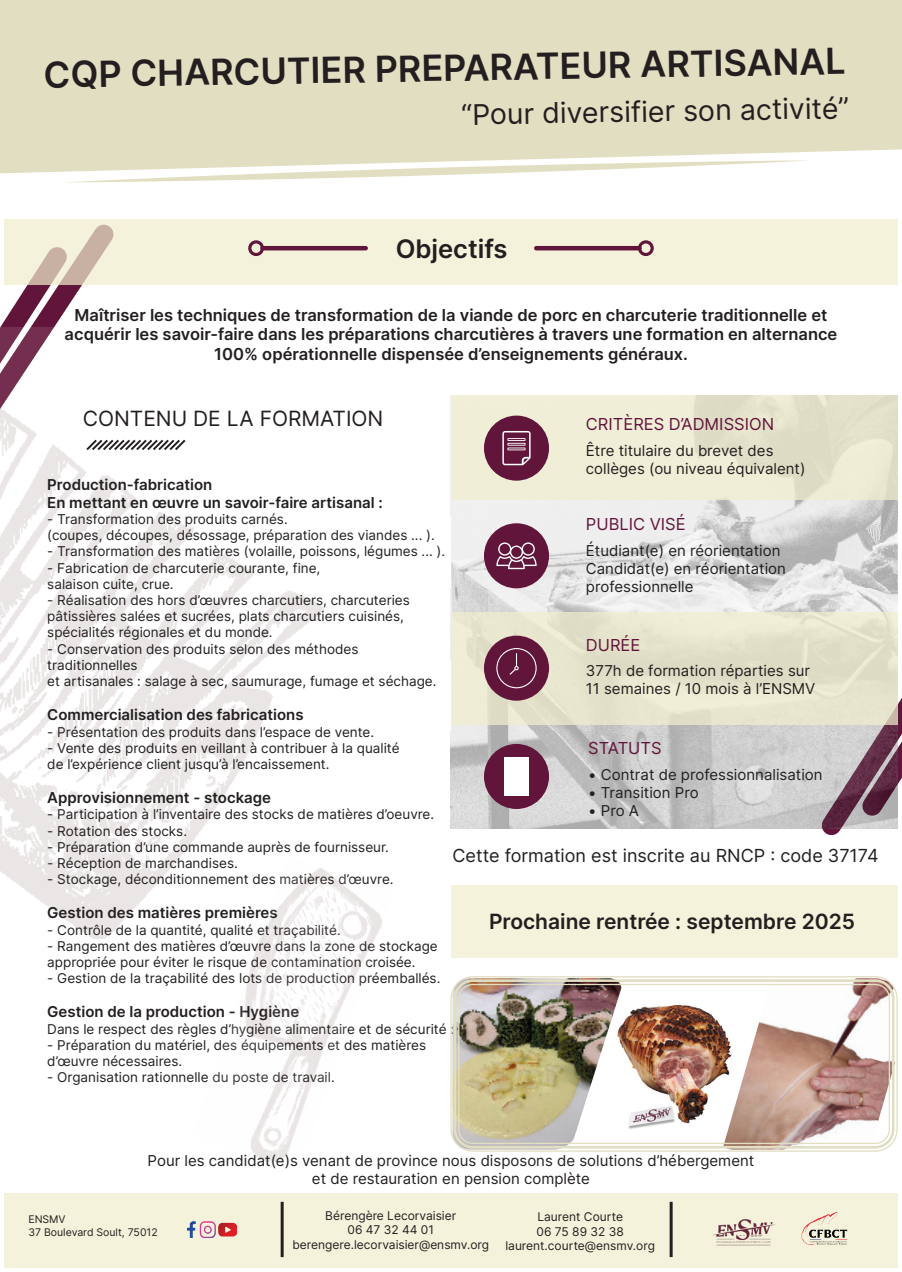
<style>
.page{position:relative;width:902px;height:1272px;background:#fff}
.page>*{position:absolute;margin:0;border:0;box-sizing:border-box;transform-origin:0 0}
.t1{font:600 36px "Inter";color:#231f20}
.t2{font:28.5px "Inter";color:#231f20}
.t3{font:600 25.5px "Inter";color:#231f20}
.t4{font:600 21px "Inter";color:#231f20}
.t5{font:21px "Inter";color:#231f20}
.t6{font:18px "Inter";color:#231f20}
.t7{font:600 16.5px/19.8px "Inter";color:#231f20;text-align:center}
.t8{font:16.5px "Inter";color:#62153b}
.t9{font:15px "Inter";color:#231f20}
.texte_courant{font:600 15px/18px "Inter";color:#231f20}
.texte_courant-2{font:13.5px/16.2px "Inter";color:#231f20}
.t10{font:12px "Inter";color:#231f20}
.t11{font:10.5px "Inter";color:#231f20}
</style>
<div class="page">
<div style="left:0;top:0;width:901px;height:173px;background:#e2dec1"></div>
<svg style="left:62px;top:160px;width:748px;height:22px"></svg>
<img style="left:0;top:520px;width:324px;height:418px">
<div style="left:4px;top:219px;width:893px;height:65px;background:#f4f2db"></div>
<hr style="left:262px;top:246px;width:104px;height:4px;background:#62153b">
<div style="left:248px;top:240px;width:16px;height:16px;border:3px solid #62153b;border-radius:50%"></div>
<hr style="left:536px;top:246px;width:103px;height:4px;background:#62153b">
<div style="left:638px;top:240px;width:15px;height:16px;border:3px solid #62153b;border-radius:50%"></div>
<svg style="left:0;top:224px;width:187px;height:296px"></svg>
<div style="left:451px;top:885px;width:446px;height:72px;background:#f4f2db"></div>
<img style="left:253px;top:856px;width:129px;height:111px">
<img style="left:245px;top:955px;width:115px;height:99px">
<img style="left:250px;top:1054px;width:72px;height:109px">
<svg style="left:804px;top:542px;width:97px;height:294px"></svg>
<img style="left:451px;top:500px;width:446px;height:328px">
<div style="left:451px;top:395px;width:446px;height:105px;background:linear-gradient(to right,#f3f0d9,#e4e2ca)"></div>
<div style="left:451px;top:611px;width:446px;height:113px;background:#e6e4cd"></div>
<div style="left:484px;top:415px;width:65px;height:65px;background:#62153b;border-radius:50%"></div>
<svg style="left:502px;top:431px;width:28px;height:34px"></svg>
<div style="left:484px;top:523px;width:65px;height:65px;background:#62153b;border-radius:50%"></div>
<svg style="left:496px;top:542px;width:40px;height:27px"></svg>
<div style="left:484px;top:635px;width:65px;height:65px;background:#62153b;border-radius:50%"></div>
<svg style="left:496px;top:648px;width:40px;height:40px"></svg>
<div style="left:484px;top:744px;width:65px;height:65px;background:#62153b;border-radius:50%"></div>
<img style="left:504px;top:757px;width:24px;height:38px">
<svg style="left:504px;top:795px;width:24px;height:1px"></svg>
<img style="left:452px;top:978px;width:118px;height:171px">
<img style="left:570px;top:978px;width:153px;height:171px">
<img style="left:723px;top:978px;width:172px;height:171px">
<div style="left:450px;top:976px;width:447px;height:175px;border:1px solid #e2dec1;border-radius:22px"></div>
<div style="left:453px;top:979px;width:441px;height:169px;border:3px solid #e2dec1;border-radius:18px"></div>
<div style="left:458px;top:983px;width:431px;height:160px;border:1px solid #e2dec1;border-radius:14px"></div>
<div style="left:4px;top:1192px;width:893px;height:75px;background:#f4f2db"></div>
<img style="left:801px;top:1212px;width:47px;height:33px">
<img style="left:712px;top:1219px;width:64px;height:27px">
<img style="left:187px;top:1221px;width:50px;height:16px">
<hr style="left:280px;top:1201px;width:3px;height:55px;background:#231f20">
<hr style="left:669px;top:1201px;width:3px;height:55px;background:#231f20">
<p class="t1" style="left:43px;top:48px;width:803px;rotate:-1deg">CQP CHARCUTIER PREPARATEUR ARTISANAL</p>
<p class="t2" style="left:461px;top:94px;width:389px;rotate:-1deg">“Pour diversifier son activité”</p>
<p class="t3" style="left:395px;top:230px;width:113px">Objectifs</p>
<p class="t7" style="left:75px;top:304px;width:754px">Maîtriser les techniques de transformation de la viande de porc en charcuterie traditionnelle et</p>
<p class="t7" style="left:65px;top:324px;width:774px">acquérir les savoir-faire dans les préparations charcutières à travers une formation en alternance<br>100% opérationnelle dispensée d’enseignements généraux.</p>
<p class="t5" style="left:83px;top:403px;width:302px">CONTENU DE LA FORMATION</p>
<p class="t8" style="left:586px;top:412px;width:190px">CRITÈRES D’ADMISSION</p>
<p class="t9" style="left:586px;top:439px;width:189px">Être titulaire du brevet des</p>
<p class="t9" style="left:586px;top:457px;width:221px">collèges (ou niveau équivalent)</p>
<p class="t8" style="left:586px;top:512px;width:101px">PUBLIC VISÉ</p>
<p class="t9" style="left:586px;top:539px;width:196px">Étudiant(e) en réorientation</p>
<p class="t9" style="left:586px;top:557px;width:201px">Candidat(e) en réorientation</p>
<p class="t9" style="left:586px;top:575px;width:109px">professionnelle</p>
<p class="texte_courant" style="left:47px;top:475px;width:337px">Production-fabrication<br>En mettant en œuvre un savoir-faire artisanal :</p>
<p class="texte_courant-2" style="left:47px;top:510px;width:242px">- Transformation des produits carnés.</p>
<p class="texte_courant-2" style="left:47px;top:527px;width:389px">(coupes, découpes, désossage, préparation des viandes ... ).</p>
<p class="texte_courant-2" style="left:47px;top:543px;width:399px">- Transformation des matières (volaille, poissons, légumes ... ).</p>
<p class="texte_courant-2" style="left:47px;top:559px;width:274px">- Fabrication de charcuterie courante, fine,</p>
<p class="texte_courant-2" style="left:47px;top:575px;width:128px">salaison cuite, crue.</p>
<p class="texte_courant-2" style="left:47px;top:591px;width:364px">- Réalisation des hors d’œuvres charcutiers, charcuteries</p>
<p class="texte_courant-2" style="left:47px;top:608px;width:358px">pâtissières salées et sucrées, plats charcutiers cuisinés,</p>
<p class="texte_courant-2" style="left:47px;top:624px;width:227px">spécialités régionales et du monde.</p>
<p class="texte_courant-2" style="left:47px;top:640px;width:312px">- Conservation des produits selon des méthodes</p>
<p class="texte_courant-2" style="left:47px;top:656px;width:92px">traditionnelles</p>
<p class="texte_courant-2" style="left:47px;top:672px;width:390px">et artisanales : salage à sec, saumurage, fumage et séchage.</p>
<p class="texte_courant" style="left:47px;top:705px;width:258px">Commercialisation des fabrications</p>
<p class="texte_courant-2" style="left:47px;top:723px;width:328px">- Présentation des produits dans l’espace de vente.</p>
<p class="texte_courant-2" style="left:47px;top:739px;width:354px">- Vente des produits en veillant à contribuer à la qualité</p>
<p class="texte_courant-2" style="left:47px;top:755px;width:284px">de l’expérience client jusqu’à l’encaissement.</p>
<p class="texte_courant" style="left:47px;top:788px;width:225px">Approvisionnement - stockage</p>
<p class="texte_courant-2" style="left:47px;top:806px;width:388px">- Participation à l’inventaire des stocks de matières d’oeuvre.</p>
<p class="texte_courant-2" style="left:47px;top:822px;width:141px">- Rotation des stocks.</p>
<p class="texte_courant-2" style="left:47px;top:838px;width:343px">- Préparation d’une commande auprès de fournisseur.</p>
<p class="texte_courant-2" style="left:47px;top:854px;width:192px">- Réception de marchandises.</p>
<p class="texte_courant-2" style="left:47px;top:870px;width:348px">- Stockage, déconditionnement des matières d’œuvre.</p>
<p class="texte_courant" style="left:47px;top:903px;width:232px">Gestion des matières premières</p>
<p class="texte_courant-2" style="left:47px;top:921px;width:295px">- Contrôle de la quantité, qualité et traçabilité.</p>
<p class="texte_courant-2" style="left:47px;top:937px;width:392px">- Rangement des matières d’œuvre dans la zone de stockage</p>
<p class="texte_courant-2" style="left:47px;top:953px;width:370px">appropriée pour éviter le risque de contamination croisée.</p>
<p class="texte_courant-2" style="left:47px;top:969px;width:394px">- Gestion de la traçabilité des lots de production préemballés.</p>
<p class="texte_courant" style="left:47px;top:1002px;width:253px">Gestion de la production - Hygiène</p>
<p class="texte_courant-2" style="left:47px;top:1020px;width:408px">Dans le respect des règles d’hygiène alimentaire et de sécurité :</p>
<p class="texte_courant-2" style="left:47px;top:1036px;width:380px">- Préparation du matériel, des équipements et des matières d’œuvre nécessaires.</p>
<p class="texte_courant-2" style="left:47px;top:1068px;width:289px">- Organisation rationnelle du poste de travail.</p>
<p class="t8" style="left:586px;top:633px;width:56px">DURÉE</p>
<p class="t9" style="left:586px;top:660px;width:226px">377h de formation réparties sur</p>
<p class="t9" style="left:586px;top:678px;width:231px">11 semaines / 10 mois à l’ENSMV</p>
<p class="t8" style="left:588px;top:736px;width:75px">STATUTS</p>
<p class="t9" style="left:588px;top:764px;width:236px">• Contrat de professionnalisation</p>
<p class="t9" style="left:588px;top:782px;width:112px">• Transition Pro</p>
<p class="t9" style="left:588px;top:800px;width:52px">• Pro A</p>
<p class="t6" style="left:452px;top:842px;width:428px">Cette formation est inscrite au RNCP : code 37174</p>
<p class="t4" style="left:489px;top:905px;width:367px">Prochaine rentrée : septembre 2025</p>
<p class="t9" style="left:148px;top:1149px;width:608px">Pour les candidat(e)s venant de province nous disposons de solutions d’hébergement</p>
<p class="t9" style="left:312px;top:1167px;width:279px">et de restauration en pension complète</p>
<p class="t11" style="left:28px;top:1211px;width:39px">ENSMV</p>
<p class="t11" style="left:28px;top:1224px;width:131px">37 Boulevard Soult, 75012</p>
<p class="t10" style="left:325px;top:1206px;width:132px">Bérengère Lecorvaisier</p>
<p class="t10" style="left:347px;top:1220px;width:88px">06 47 32 44 01</p>
<p class="t10" style="left:292px;top:1235px;width:198px">berengere.lecorvaisier@ensmv.org</p>
<p class="t10" style="left:537px;top:1207px;width:87px">Laurent Courte</p>
<p class="t10" style="left:536px;top:1222px;width:89px">06 75 89 32 38</p>
<p class="t10" style="left:505px;top:1236px;width:151px">laurent.courte@ensmv.org</p>
</div>
